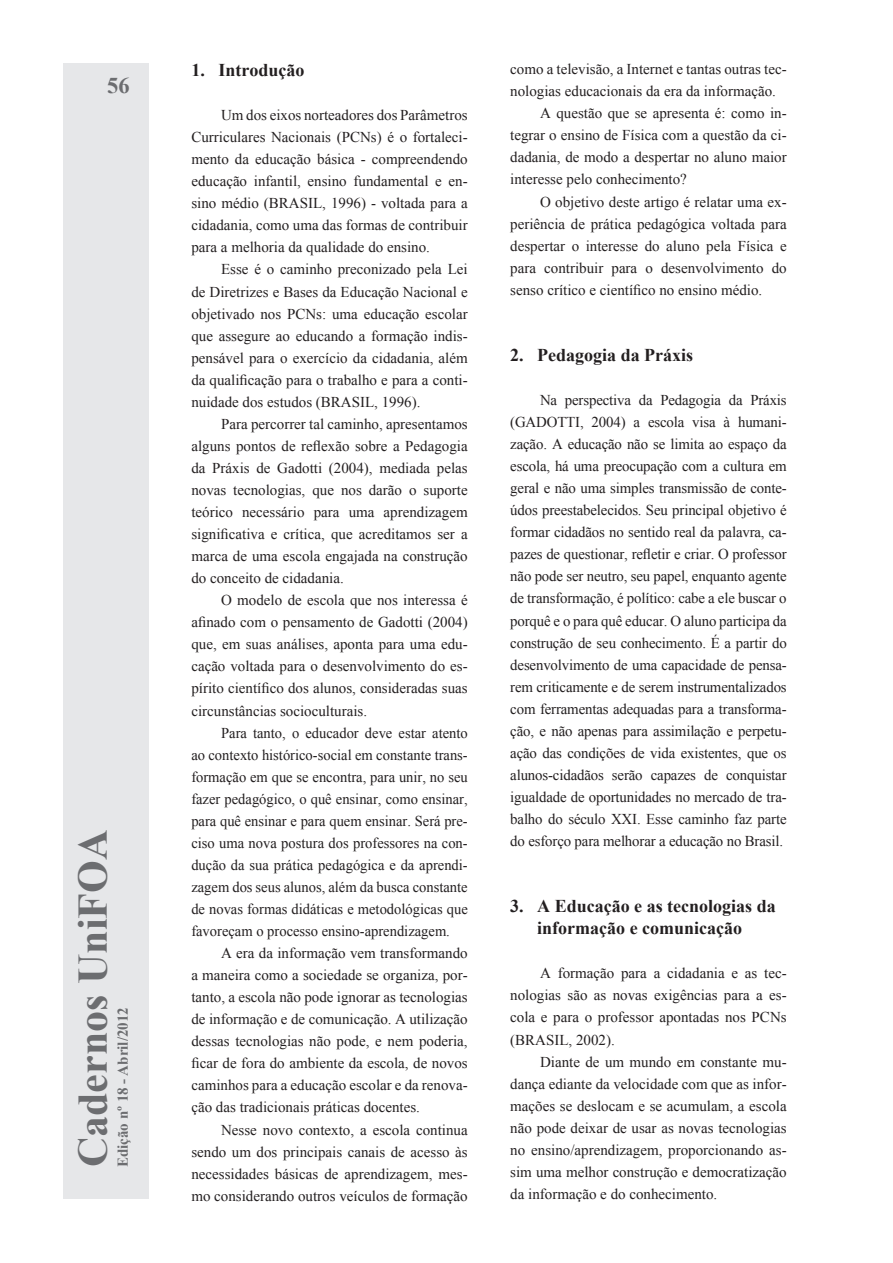
<style>
.page{position:relative;width:893px;height:1263px;background:#fff}
.page>*{position:absolute;margin:0;border:0;box-sizing:border-box;transform-origin:0 0}
.t1{font:700 42px "Times New Roman";color:#6c6d70}
.t2{font:700 22.5px "Times New Roman";color:#6c6d70}
.t3{font:700 18px/22px "Times New Roman";color:#231f20;text-align:center}
.TEXTO_CORRIDO{font:15px/22px "Times New Roman";color:#231f20;text-align:justify}
.t4{font:700 15px "Times New Roman";color:#6c6d70}
</style>
<div class="page">
<div style="left:64px;top:64px;width:85px;height:1135px;background:#e6e7e9"></div>
<p class="t2" style="left:107px;top:70px;width:24px">56</p>
<h1 class="t1" style="left:64px;top:1167px;width:339px;rotate:-90deg">Cadernos UniFOA</h1>
<p class="t4" style="left:113px;top:1167px;width:161px;rotate:-90deg">Edição nº 18 - Abril/2012</p>
<p class="t3" style="left:191px;top:58px;width:115px">1. Introdução</p>
<p class="TEXTO_CORRIDO" style="left:191px;top:104px;width:278px;text-indent:30px">Um dos eixos norteadores dos Parâmetros Curriculares Nacionais (PCNs) é o fortaleci&shy;mento da educação básica - compreendendo educação infantil, ensino fundamental e en&shy;sino médio (BRASIL, 1996) - voltada para a cidadania, como uma das formas de contribuir para a melhoria da qualidade do ensino.</p>
<p class="TEXTO_CORRIDO" style="left:191px;top:258px;width:278px;text-indent:30px">Esse é o caminho preconizado pela Lei de Diretrizes e Bases da Educação Nacional e objetivado nos PCNs: uma educação escolar que assegure ao educando a formação indis&shy;pensável para o exercício da cidadania, além da qualificação para o trabalho e para a conti&shy;nuidade dos estudos (BRASIL, 1996).</p>
<p class="TEXTO_CORRIDO" style="left:191px;top:412px;width:278px;text-indent:30px">Para percorrer tal caminho, apresentamos alguns pontos de reflexão sobre a Pedagogia da Práxis de Gadotti (2004), mediada pelas novas tecnologias, que nos darão o suporte teórico necessário para uma aprendizagem significativa e crítica, que acreditamos ser a marca de uma escola engajada na construção do conceito de cidadania.</p>
<p class="TEXTO_CORRIDO" style="left:191px;top:589px;width:278px;text-indent:30px">O modelo de escola que nos interessa é afinado com o pensamento de Gadotti (2004) que, em suas análises, aponta para uma edu&shy;cação voltada para o desenvolvimento do es&shy;pírito científico dos alunos, consideradas suas circunstâncias socioculturais.</p>
<p class="TEXTO_CORRIDO" style="left:191px;top:721px;width:278px;text-indent:30px">Para tanto, o educador deve estar atento ao contexto histórico-social em constante trans&shy;formação em que se encontra, para unir, no seu fazer pedagógico, o quê ensinar, como ensinar, para quê ensinar e para quem ensinar. Será pre&shy;ciso uma nova postura dos professores na con&shy;dução da sua prática pedagógica e da aprendi&shy;zagem dos seus alunos, além da busca constante de novas formas didáticas e metodológicas que favoreçam o processo ensino-aprendizagem.</p>
<p class="TEXTO_CORRIDO" style="left:191px;top:942px;width:278px;text-indent:30px">A era da informação vem transformando a maneira como a sociedade se organiza, por&shy;tanto, a escola não pode ignorar as tecnologias de informação e de comunicação. A utilização dessas tecnologias não pode, e nem poderia, ficar de fora do ambiente da escola, de novos caminhos para a educação escolar e da renova&shy;ção das tradicionais práticas docentes.</p>
<p class="TEXTO_CORRIDO" style="left:191px;top:1118px;width:278px;text-indent:30px">Nesse novo contexto, a escola continua sendo um dos principais canais de acesso às necessidades básicas de aprendizagem, mes&shy;mo considerando outros veículos de formação</p>
<p class="TEXTO_CORRIDO" style="left:510px;top:58px;width:278px">como a televisão, a Internet e tantas outras tec&shy;nologias educacionais da era da informação.</p>
<p class="TEXTO_CORRIDO" style="left:510px;top:102px;width:278px;text-indent:30px">A questão que se apresenta é: como in&shy;tegrar o ensino de Física com a questão da ci&shy;dadania, de modo a despertar no aluno maior interesse pelo conhecimento?</p>
<p class="TEXTO_CORRIDO" style="left:510px;top:190px;width:278px;text-indent:30px">O objetivo deste artigo é relatar uma ex&shy;periência de prática pedagógica voltada para despertar o interesse do aluno pela Física e para contribuir para o desenvolvimento do senso crítico e científico no ensino médio.</p>
<p class="t3" style="left:510px;top:343px;width:185px">2. Pedagogia da Práxis</p>
<p class="TEXTO_CORRIDO" style="left:510px;top:389px;width:278px;text-indent:30px">Na perspectiva da Pedagogia da Práxis (GADOTTI, 2004) a escola visa à humani&shy;zação. A educação não se limita ao espaço da escola, há uma preocupação com a cultura em geral e não uma simples transmissão de conte&shy;údos preestabelecidos. Seu principal objetivo é formar cidadãos no sentido real da palavra, ca&shy;pazes de questionar, refletir e criar. O professor não pode ser neutro, seu papel, enquanto agente de transformação, é político: cabe a ele buscar o porquê e o para quê educar. O aluno participa da construção de seu conhecimento. É a partir do desenvolvimento de uma capacidade de pensa&shy;rem criticamente e de serem instrumentalizados com ferramentas adequadas para a transforma&shy;ção, e não apenas para assimilação e perpetu&shy;ação das condições de vida existentes, que os alunos-cidadãos serão capazes de conquistar igualdade de oportunidades no mercado de tra&shy;balho do século XXI. Esse caminho faz parte do esforço para melhorar a educação no Brasil.</p>
<p class="t3" style="left:510px;top:895px;width:267px">3. A Educação e as tecnologias da informação e comunicação</p>
<p class="TEXTO_CORRIDO" style="left:510px;top:962px;width:278px;text-indent:30px">A formação para a cidadania e as tec&shy;nologias são as novas exigências para a es&shy;cola e para o professor apontadas nos PCNs (BRASIL, 2002).</p>
<p class="TEXTO_CORRIDO" style="left:510px;top:1050px;width:278px;text-indent:30px">Diante de um mundo em constante mu&shy;dança ediante da velocidade com que as infor&shy;mações se deslocam e se acumulam, a escola não pode deixar de usar as novas tecnologias no ensino/aprendizagem, proporcionando as&shy;sim uma melhor construção e democratização da informação e do conhecimento.</p>
</div>
